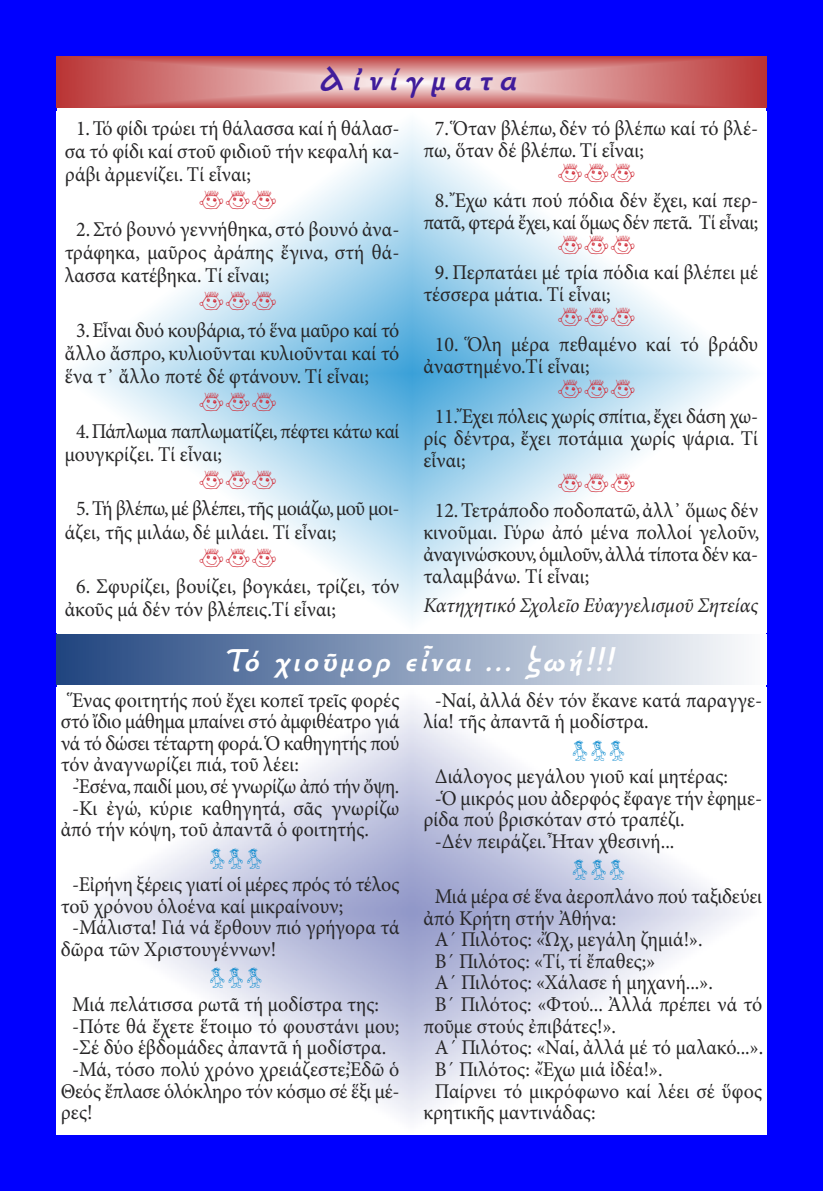
<style>
.page{position:relative;width:823px;height:1191px;background:#fff}
.page>*{position:absolute;margin:0;border:0;box-sizing:border-box;transform-origin:0 0}
.t1{font:italic 34px "Autokratorika Bold Pt";color:#401c9b}
.t2{font:italic 32px "Autokratorika Bold Pt";color:#fff}
.t3{font:28px "PF Kids Lilstuff";letter-spacing:.035em;color:#d12f3b;scale:.95 1}
.t4{font:28px "PF Kids Lilstuff";letter-spacing:.035em;color:#0085cc;scale:.95 1}
.t5{font:21px/22px "Minion Pro";letter-spacing:-.005em;color:#272627;scale:.95 1}
.t6{font:21px/23.4px "Minion Pro";letter-spacing:-.025em;color:#272627;scale:.95 1}
.t7{font:italic 21px "Minion Pro";letter-spacing:-.005em;color:#272627;scale:.95 1}
</style>
<div class="page">
<div style="left:45px;top:0;width:777px;height:57px;background:#00f"></div>
<div style="left:57px;top:1134px;width:711px;height:57px;background:#00f"></div>
<div style="left:0;top:0;width:57px;height:1191px;background:#00f"></div>
<div style="left:765px;top:1px;width:57px;height:1189px;background:#00f"></div>
<div style="left:57px;top:634px;width:708px;height:51px;background:linear-gradient(to right,#20447f,#fcfdfd)"></div>
<svg style="left:57px;top:57px;width:708px;height:50px;background:#d27b7b"></svg>
<svg style="left:73px;top:124px;width:676px;height:497px"></svg>
<h1 class="t1" style="left:318px;top:59px;width:207px">Αἰνίγματα</h1>
<p class="t5" style="left:65px;top:118px;width:353px;line-height:23.4px;text-align:justify;text-indent:11px">1.Τό φίδι τρώει τή θάλασσα καί ἡ θάλασ&shy;σα τό φίδι καί στοῦ φιδιοῦ τήν κεφαλή κα&shy;ράβι ἀρμενίζει. Τί εἶναι;</p>
<h3 class="t3" style="left:198px;top:182px;width:84px">ξξξ</h3>
<p class="t5" style="left:65px;top:219px;width:353px;line-height:23.4px;text-align:justify;text-indent:11px">2.Στό βουνό γεννήθηκα, στό βουνό ἀνα&shy;τράφηκα, μαῦρος ἀράπης ἔγινα, στή θά&shy;λασσα κατέβηκα. Τί εἶναι;</p>
<h3 class="t3" style="left:198px;top:283px;width:84px">ξξξ</h3>
<p class="t5" style="left:65px;top:320px;width:353px;line-height:23.4px;text-align:justify;text-indent:11px">3.Εἶναι δυό κουβάρια, τό ἕνα μαῦρο καί τό ἄλλο ἄσπρο, κυλιοῦνται κυλιοῦνται καί τό ἕνα τ᾽ ἄλλο πoτέ δέ φτάνουν. Τί εἶναι;</p>
<h3 class="t3" style="left:198px;top:384px;width:84px">ξξξ</h3>
<p class="t6" style="left:65px;top:421px;width:353px;text-indent:11px">4.Πάπλωμα παπλωματίζει,πέφτει κάτω καί μουγκρίζει. Τί εἶναι;</p>
<h3 class="t3" style="left:198px;top:461px;width:84px">ξξξ</h3>
<p class="t5" style="left:65px;top:499px;width:353px;line-height:23.4px;text-indent:11px">5.Τή βλέπω,μέ βλέπει, τῆς μοιάζω,μοῦ μοι&shy;άζει, τῆς μιλάω, δέ μιλάει. Tί εἶναι;</p>
<h3 class="t3" style="left:198px;top:539px;width:84px">ξξξ</h3>
<p class="t5" style="left:65px;top:576px;width:353px;line-height:23.4px;text-indent:11px">6. Σφυρίζει, βουίζει, βογκάει, τρίζει, τόν ἀκοῦς μά δέν τόν βλέπεις.Τί εἶναι;</p>
<p class="t5" style="left:423px;top:119px;width:353px;text-indent:11px">7. Ὅταν βλέπω, δέν τό βλέπω καί τό βλέ&shy;πω, ὅταν δέ βλέπω. Τί εἶναι;</p>
<h3 class="t3" style="left:557px;top:154px;width:84px">ξξξ</h3>
<p class="t5" style="left:423px;top:191px;width:353px;text-align:center">8. Ἔχω κάτι πού πόδια δέν ἔχει, καί περ&shy;πατᾶ, φτερά ἔχει,καί ὅμως δέν πετᾶ. Τί εἶναι;</p>
<h3 class="t3" style="left:557px;top:226px;width:84px">ξξξ</h3>
<p class="t5" style="left:423px;top:263px;width:353px;text-indent:11px">9. Περπατάει μέ τρία πόδια καί βλέπει μέ τέσσερα μάτια. Τί εἶναι;</p>
<h3 class="t3" style="left:557px;top:298px;width:84px">ξξξ</h3>
<p class="t5" style="left:423px;top:335px;width:353px;text-indent:11px">10. Ὅλη μέρα πεθαμένο καί τό βράδυ ἀναστημένο.Τί εἶναι;</p>
<h3 class="t3" style="left:557px;top:370px;width:84px">ξξξ</h3>
<p class="t5" style="left:423px;top:407px;width:353px;text-align:justify;text-indent:11px">11. Ἔχει πόλεις χωρίς σπίτια, ἔχει δάση χω&shy;ρίς δέντρα, ἔχει ποτάμια χωρίς ψάρια. Τί εἶναι;</p>
<h3 class="t3" style="left:557px;top:464px;width:84px">ξξξ</h3>
<p class="t5" style="left:423px;top:501px;width:355px;text-align:justify;text-indent:11px">12.Τετράποδο ποδοπατῶ, ἀλλ᾽ ὅμως δέν κινοῦμαι. Γύρω ἀπό μένα πολλοί γελοῦν, ἀναγινώσκουν,ὁμιλοῦν,ἀλλά τίποτα δέν κα&shy;ταλαμβάνω. Τί εἶναι;</p>
<p class="t7" style="left:423px;top:597px;width:353px">Κατηχητικό Σχολεῖο Εὐαγγελισμοῦ Σητείας</p>
<h2 class="t2" style="left:222px;top:642px;width:398px">Τό χιοῦμορ εἶναι ... ζωή!!!</h2>
<p class="t5" style="left:72px;top:690px;width:346px">Ἕνας φοιτητής πού ἔχει κοπεῖ τρεῖς φορές</p>
<p class="t5" style="left:61px;top:712px;width:358px">στό ἴδιο μάθημα μπαίνει στό ἀμφιθέατρο γιά</p>
<p class="t6" style="left:61px;top:733px;width:358px">νά τό δώσει τέταρτη φορά.Ὁ καθηγητής πού</p>
<p class="t5" style="left:61px;top:755px;width:252px">τόν ἀναγνωρίζει πιά, τοῦ λέει:</p>
<p class="t5" style="left:72px;top:777px;width:346px">-Ἐσένα,παιδί μου,σέ γνωρίζω ἀπό τήν ὄψη.</p>
<p class="t5" style="left:72px;top:798px;width:346px">-Κι ἐγώ, κύριε καθηγητά, σᾶς γνωρίζω</p>
<p class="t5" style="left:61px;top:820px;width:326px">ἀπό τήν κόψη, τοῦ ἀπαντᾶ ὁ φοιτητής.</p>
<h3 class="t4" style="left:208px;top:839px;width:59px">πππ</h3>
<p class="t5" style="left:72px;top:875px;width:346px">-Εἰρήνη ξέρεις γιατί οἱ μέρες πρός τό τέλος</p>
<p class="t5" style="left:61px;top:897px;width:299px">τοῦ χρόνου ὁλοένα καί μικραίνουν;</p>
<p class="t5" style="left:72px;top:918px;width:346px">-Μάλιστα! Γιά νά ἔρθουν πιό γρήγορα τά</p>
<p class="t5" style="left:61px;top:940px;width:228px">δῶρα τῶν Χριστουγέννων!</p>
<h3 class="t4" style="left:208px;top:959px;width:59px">πππ</h3>
<p class="t5" style="left:72px;top:995px;width:324px">Μιά πελάτισσα ρωτᾶ τή μοδίστρα της:</p>
<p class="t5" style="left:72px;top:1016px;width:346px">-Πότε θά ἔχετε ἕτοιμο τό φουστάνι μου;</p>
<p class="t5" style="left:72px;top:1038px;width:332px">-Σέ δύο ἑβδομάδες ἀπαντᾶ ἡ μοδίστρα.</p>
<p class="t5" style="left:72px;top:1060px;width:346px">-Μά, τόσο πολύ χρόνο χρειάζεστε;Ἐδῶ ὁ</p>
<p class="t5" style="left:61px;top:1081px;width:358px">Θεός ἔπλασε ὁλόκληρο τόν κόσμο σέ ἕξι μέ-</p>
<p class="t5" style="left:61px;top:1103px;width:35px">ρες!</p>
<p class="t5" style="left:423px;top:691px;width:358px;text-indent:11px">-Ναί, ἀλλά δέν τόν ἔκανε κατά παραγγε&shy;λία! τῆς ἀπαντᾶ ἡ μοδίστρα.</p>
<h3 class="t4" style="left:570px;top:731px;width:59px">πππ</h3>
<p class="t5" style="left:434px;top:767px;width:310px">Διάλογος μεγάλου γιοῦ καί μητέρας:</p>
<p class="t5" style="left:434px;top:789px;width:346px">-Ὁ μικρός μου ἀδερφός ἔφαγε τήν ἐφημε-</p>
<p class="t5" style="left:423px;top:810px;width:276px">ρίδα πού βρισκόταν στό τραπέζι.</p>
<p class="t5" style="left:434px;top:832px;width:253px">-Δέν πειράζει. Ἦταν χθεσινή...</p>
<h3 class="t4" style="left:570px;top:851px;width:59px">πππ</h3>
<p class="t5" style="left:434px;top:887px;width:346px">Μιά μέρα σέ ἕνα ἀεροπλάνο πού ταξιδεύει</p>
<p class="t5" style="left:423px;top:908px;width:204px">ἀπό Κρήτη στήν Ἀθήνα:</p>
<p class="t5" style="left:434px;top:930px;width:283px">Α´ Πιλότος: «Ὤχ, μεγάλη ζημιά!».</p>
<p class="t5" style="left:434px;top:952px;width:233px">Β´ Πιλότος: «Τί, τί ἔπαθες;»</p>
<p class="t5" style="left:434px;top:973px;width:294px">Α´ Πιλότος: «Χάλασε ἡ μηχανή...».</p>
<p class="t5" style="left:434px;top:995px;width:346px">Β´ Πιλότος: «Φτού... Ἀλλά πρέπει νά τό</p>
<p class="t5" style="left:423px;top:1016px;width:204px">ποῦμε στούς ἐπιβάτες!».</p>
<p class="t5" style="left:434px;top:1038px;width:347px">Α´ Πιλότος: «Ναί, ἀλλά μέ τό μαλακό...».</p>
<p class="t5" style="left:434px;top:1060px;width:241px">Β´ Πιλότος: «Ἔχω μιά ἰδέα!».</p>
<p class="t5" style="left:434px;top:1081px;width:346px">Παίρνει τό μικρόφωνο καί λέει σέ ὕφος</p>
<p class="t5" style="left:423px;top:1103px;width:182px">κρητικῆς μαντινάδας:</p>
</div>
